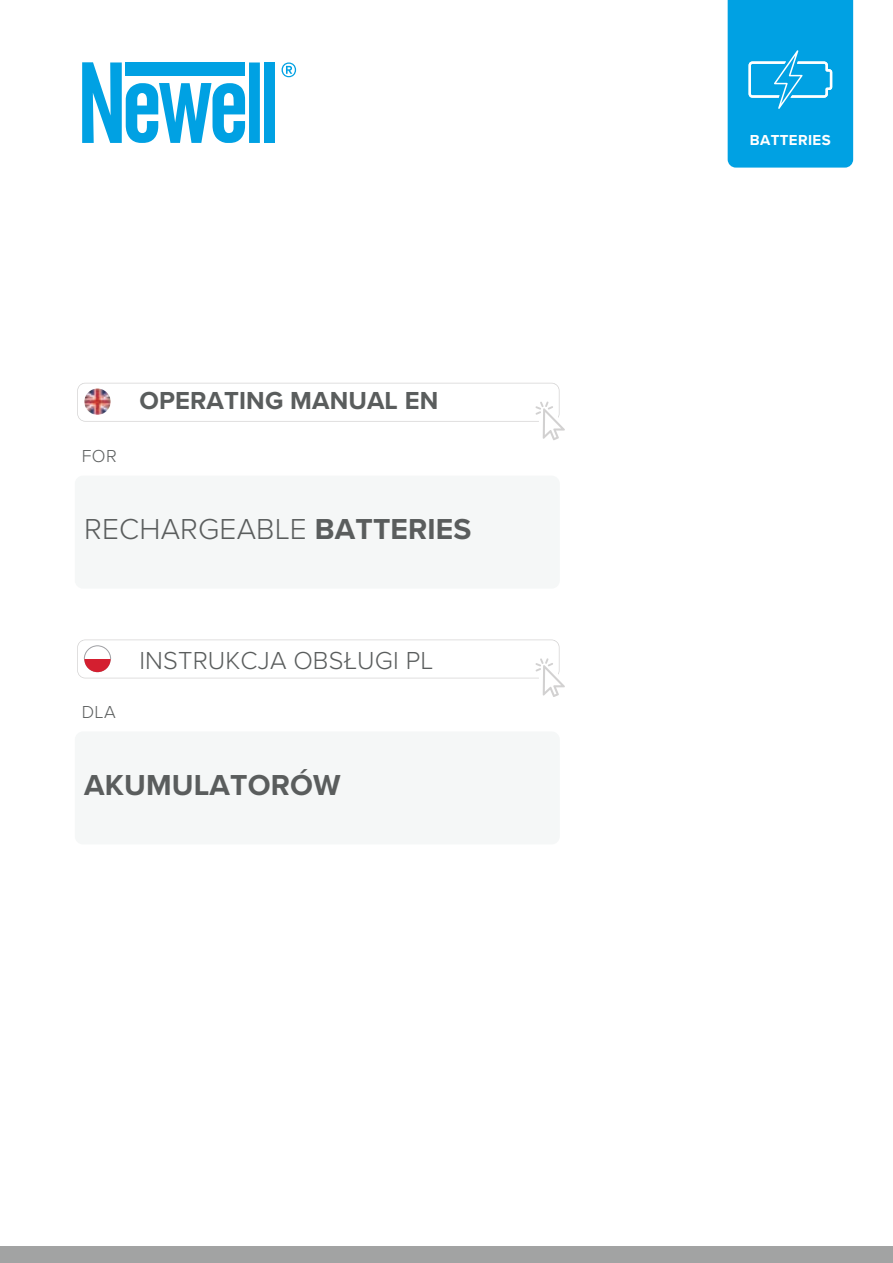
<style>
.page{position:relative;width:893px;height:1263px;background:#fff}
.page>*{position:absolute;margin:0;border:0;box-sizing:border-box;transform-origin:0 0}
.t1{font:300 30px "Proxima Nova";letter-spacing:.005em;color:#5a5d5d}
.t2{font:700 30px "Proxima Nova";letter-spacing:.005em;color:#5a5d5d}
.t3{font:300 25.5px "Proxima Nova";letter-spacing:.005em;color:#5a5d5d}
.t4{font:700 25.5px "Proxima Nova";letter-spacing:.005em;color:#5a5d5d}
.t5{font:300 18px "Proxima Nova";letter-spacing:.025em;color:#5a5d5d}
.t6{font:700 15px "Proxima Nova";letter-spacing:.025em;color:#fff}
.s1{font-weight:700}
</style>
<div class="page">
<div style="left:264px;top:62px;width:11px;height:81px;background:#00a1e3"></div>
<div style="left:249px;top:62px;width:11px;height:81px;background:#00a1e3"></div>
<svg style="left:82px;top:62px;width:163px;height:81px"></svg>
<svg style="left:282px;top:62px;width:14px;height:15px"></svg>
<div style="left:75px;top:476px;width:485px;height:113px;background:#f5f7f7;border-radius:8px"></div>
<div style="left:75px;top:731px;width:485px;height:113px;background:#f5f7f7;border-radius:8px"></div>
<div style="left:0;top:1246px;width:893px;height:17px;background:#a2a3a3"></div>
<svg style="left:77px;top:383px;width:488px;height:57px"></svg>
<img style="left:84px;top:388px;width:27px;height:27px;border-radius:13px">
<svg style="left:77px;top:639px;width:488px;height:58px"></svg>
<div style="left:728px;top:0;width:125px;height:168px;background:#00a1e3"></div>
<p class="t5" style="left:82px;top:446px;width:37px">FOR</p>
<p class="t4" style="left:139px;top:387px;width:300px">OPERATING MANUAL EN</p>
<p class="t1" style="left:84px;top:513px;width:389px">RECHARGEABLE <span class="s1">BATTERIES</span></p>
<p class="t5" style="left:82px;top:702px;width:36px">DLA</p>
<p class="t3" style="left:139px;top:647px;width:295px">INSTRUKCJA OBSŁUGI PL</p>
<p class="t2" style="left:84px;top:769px;width:258px">AKUMULATORÓW</p>
<p class="t6" style="left:750px;top:132px;width:82px">BATTERIES</p>
</div>
